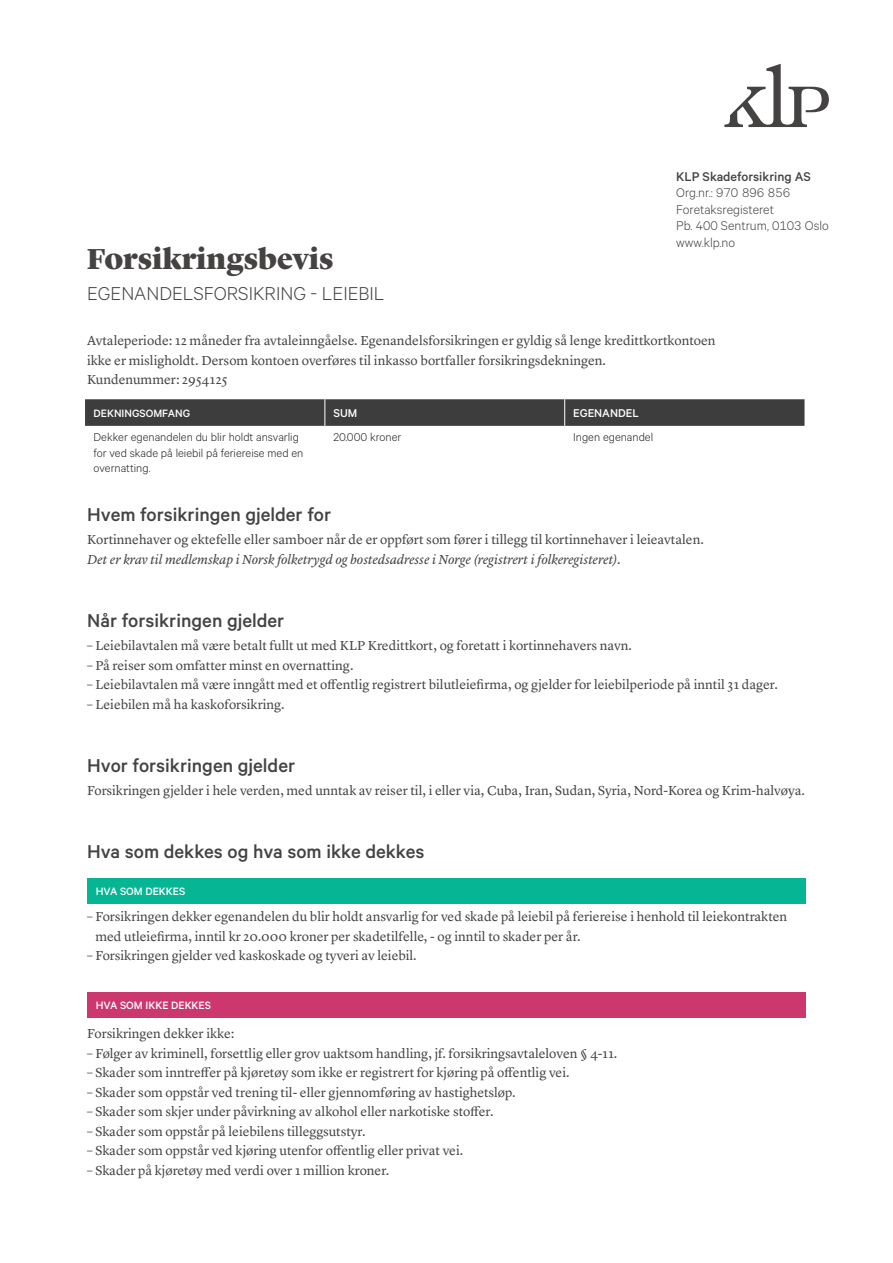
<style>
.page{position:relative;width:893px;height:1263px;background:#fff}
.page>*{position:absolute;margin:0;border:0;box-sizing:border-box;transform-origin:0 0}
.t1{font:900 30px "Lyon Display";color:#454242}
.t2{font:500 21px "Calibre";color:#454242}
.t3{font:300 21px "Calibre";color:#454242}
.t4{font:300 14.25px "Calibre";color:#454242}
.Tabs_bet__info{font:500 14.25px "Calibre";color:#454242}
.t5{font:13.5px/19.5px "Lyon Text";color:#454242}
.tabelltekst_venstre{font:300 12.75px/15.3px "Calibre";color:#231f20}
.Topprad_høyre_hvit{font:500 12.75px "Calibre";color:#fff}
.tabelltall_høyre{font:300 12.75px "Calibre";color:#231f20}
.topprad_venstre{font:500 12px "Calibre";color:#fff}
.s1{font-style:italic}
</style>
<div class="page">
<svg style="left:724px;top:64px;width:105px;height:63px"></svg>
<svg style="left:85px;top:399px;width:719px;height:27px;background:#404040"></svg>
<div style="left:87px;top:878px;width:719px;height:26px;background:#06b594"></div>
<div style="left:87px;top:992px;width:719px;height:25px;background:#cc376d"></div>
<p class="Tabs_bet__info" style="left:676px;top:168px;width:136px">KLP Skadeforsikring AS</p>
<p class="t4" style="left:676px;top:185px;width:115px">Org.nr.: 970 896 856</p>
<p class="t4" style="left:676px;top:201px;width:99px">Foretaksregisteret</p>
<p class="t4" style="left:676px;top:218px;width:154px">Pb. 400 Sentrum, 0103 Oslo</p>
<p class="t4" style="left:676px;top:234px;width:61px">www.klp.no</p>
<p class="t1" style="left:87px;top:236px;width:248px">Forsikringsbevis</p>
<p class="t3" style="left:87px;top:282px;width:299px">EGENANDELSFORSIKRING - LEIEBIL</p>
<p class="t5" style="left:87px;top:330px;width:630px">Avtaleperiode: 12 måneder fra avtaleinngåelse. Egenandelsforsikringen er gyldig så lenge kredittkortkontoen ikke er misligholdt. Dersom kontoen overføres til inkasso bortfaller forsikringsdekningen.</p>
<p class="t5" style="left:87px;top:369px;width:142px">Kundenummer: 2954125</p>
<p class="topprad_venstre" style="left:94px;top:407px;width:98px">DEKNINGSOMFANG</p>
<p class="Topprad_høyre_hvit" style="left:333px;top:406px;width:25px">SUM</p>
<p class="Topprad_høyre_hvit" style="left:573px;top:406px;width:67px">EGENANDEL</p>
<p class="tabelltekst_venstre" style="left:94px;top:429px;width:211px">Dekker egenandelen du blir holdt ansvarlig for ved skade på leiebil på feriereise med en overnatting.</p>
<p class="tabelltall_høyre" style="left:333px;top:430px;width:70px">20.000 kroner</p>
<p class="tabelltekst_venstre" style="left:573px;top:429px;width:81px">Ingen egenandel</p>
<p class="t2" style="left:87px;top:502px;width:245px">Hvem forsikringen gjelder for</p>
<p class="t5" style="left:87px;top:529px;width:618px">Kortinnehaver og ektefelle eller samboer når de er oppført som fører i tillegg til kortinnehaver i leieavtalen.<br><span class="s1">Det er krav til medlemskap i Norsk folketrygd og bostedsadresse i Norge (registrert i folkeregisteret).</span></p>
<p class="t2" style="left:87px;top:608px;width:199px">Når forsikringen gjelder</p>
<p class="t5" style="left:87px;top:635px;width:546px">– Leiebilavtalen må være betalt fullt ut med KLP Kredittkort, og foretatt i kortinnehavers navn.</p>
<p class="t5" style="left:87px;top:655px;width:268px">– På reiser som omfatter minst en overnatting.</p>
<p class="t5" style="left:87px;top:674px;width:692px">– Leiebilavtalen må være inngått med et offentlig registrert bilutleiefirma, og gjelder for leiebilperiode på inntil 31 dager.</p>
<p class="t5" style="left:87px;top:694px;width:199px">– Leiebilen må ha kaskoforsikring.</p>
<p class="t2" style="left:87px;top:753px;width:210px">Hvor forsikringen gjelder</p>
<p class="t5" style="left:87px;top:780px;width:719px">Forsikringen gjelder i hele verden, med unntak av reiser til, i eller via, Cuba, Iran, Sudan, Syria, Nord-Korea og Krim-halvøya.</p>
<p class="t2" style="left:87px;top:839px;width:339px">Hva som dekkes og hva som ikke dekkes</p>
<p class="topprad_venstre" style="left:96px;top:884px;width:91px">HVA SOM DEKKES</p>
<p class="t5" style="left:95px;top:906px;width:693px;text-indent:-8px">– Forsikringen dekker egenandelen du blir holdt ansvarlig for ved skade på leiebil på feriereise i henhold til leiekontrakten med utleiefirma, inntil kr 20.000 kroner per skadetilfelle, - og inntil to skader per år.</p>
<p class="t5" style="left:87px;top:945px;width:331px">– Forsikringen gjelder ved kaskoskade og tyveri av leiebil.</p>
<p class="topprad_venstre" style="left:96px;top:998px;width:117px">HVA SOM IKKE DEKKES</p>
<p class="t5" style="left:87px;top:1023px;width:149px">Forsikringen dekker ikke:</p>
<p class="t5" style="left:87px;top:1042px;width:532px">– Følger av kriminell, forsettlig eller grov uaktsom handling, jf. forsikringsavtaleloven § 4-11.</p>
<p class="t5" style="left:87px;top:1062px;width:484px">– Skader som inntreffer på kjøretøy som ikke er registrert for kjøring på offentlig vei.</p>
<p class="t5" style="left:87px;top:1081px;width:430px">– Skader som oppstår ved trening til- eller gjennomføring av hastighetsløp.</p>
<p class="t5" style="left:87px;top:1101px;width:408px">– Skader som skjer under påvirkning av alkohol eller narkotiske stoffer.</p>
<p class="t5" style="left:87px;top:1120px;width:280px">– Skader som oppstår på leiebilens tilleggsutstyr.</p>
<p class="t5" style="left:87px;top:1140px;width:378px">– Skader som oppstår ved kjøring utenfor offentlig eller privat vei.</p>
<p class="t5" style="left:87px;top:1159px;width:304px">– Skader på kjøretøy med verdi over 1 million kroner.</p>
</div>
